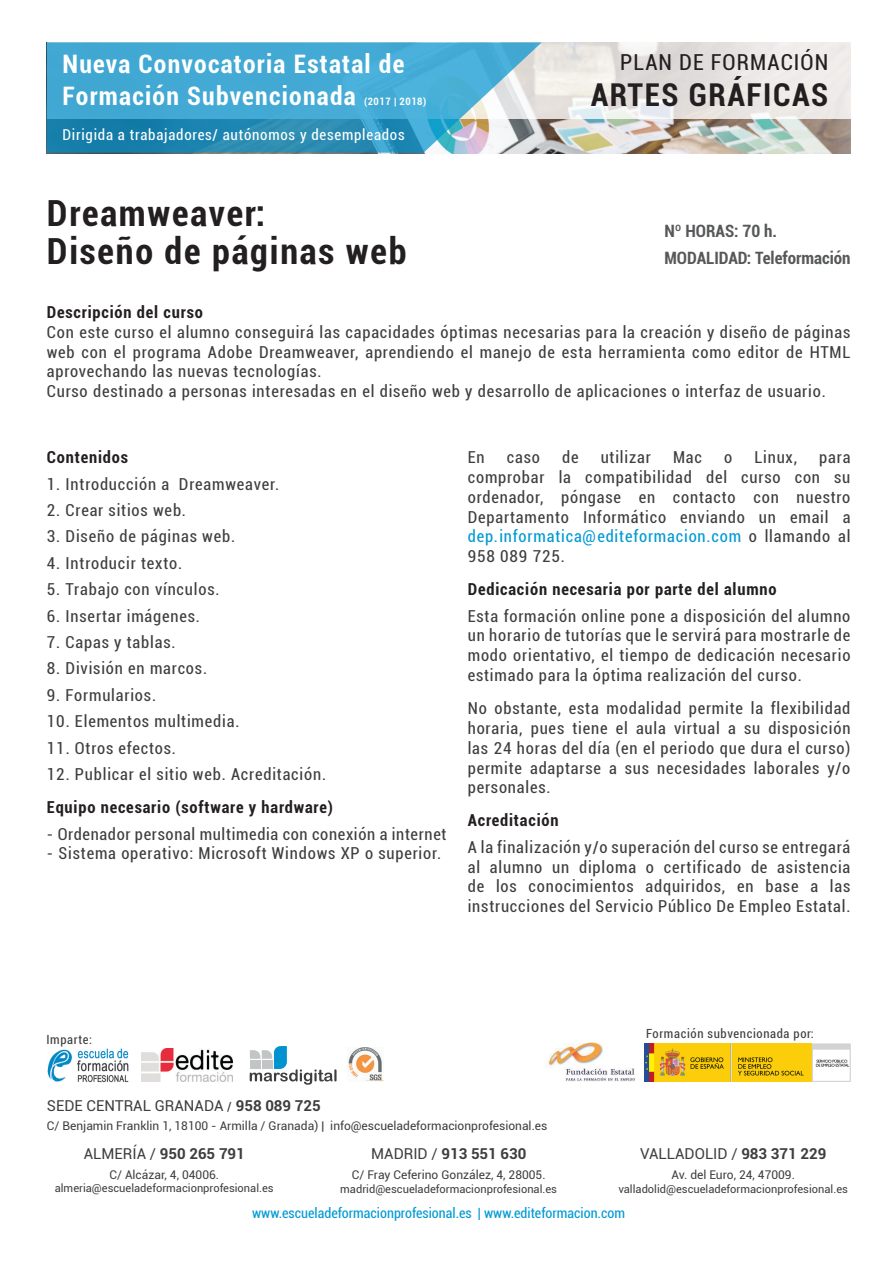
<style>
.page{position:relative;width:893px;height:1263px;background:#fff}
.page>*{position:absolute;margin:0;border:0;box-sizing:border-box;transform-origin:0 0}
.t1{font:700 condensed 36px "Roboto";letter-spacing:.05em;color:#231f20}
.t2{font:700 condensed 31.5px "Roboto";letter-spacing:.05em;color:#231f20}
.t3{font:700 condensed 25.5px/31.5px "Roboto";letter-spacing:.05em;color:#fff}
.t4{font:condensed 22.05px "Roboto";letter-spacing:.05em;color:#231f20}
.t5{font:700 condensed 17.1px "Roboto";color:#57585a}
.t6{font:condensed 16.5px/19.8px "Roboto";letter-spacing:.05em;color:#3e3e3f;text-align:justify}
.t7{font:700 condensed 16.5px "Roboto";letter-spacing:.05em;color:#231f20}
.t8{font:15px "Roboto";color:#3e3e3f}
.t9{font:condensed 15px "Roboto";letter-spacing:.05em;color:#fff}
.t10{font:700 15px "Roboto";color:#3e3e3f}
.t11{font:condensed 14.1px "Roboto";color:#009ad4}
.t12{font:condensed 12.6px "Roboto";letter-spacing:.05em;color:#3e3e3f}
.t13{font:12px "Roboto";color:#3e3e3f}
.t14{font:11.1px "Roboto";color:#3e3e3f}
.t15{font:700 condensed 10.2px "Roboto";letter-spacing:.05em;color:#fff}
.s1{color:#009ad4}
.s2{font-stretch:condensed;font-size:12.6px}
.s3{font-weight:700}
.s4{font-weight:400}
</style>
<div class="page">
<img style="left:542px;top:118px;width:308px;height:35px">
<svg style="left:542px;top:42px;width:309px;height:76px;background:#e9e6e3"></svg>
<svg style="left:47px;top:42px;width:495px;height:111px;background:#4ea8cd"></svg>
<img style="left:47px;top:1048px;width:82px;height:35px">
<img style="left:141px;top:1048px;width:92px;height:33px">
<img style="left:644px;top:1043px;width:206px;height:38px">
<svg style="left:250px;top:1046px;width:87px;height:39px"></svg>
<img style="left:348px;top:1047px;width:36px;height:34px">
<img style="left:545px;top:1042px;width:90px;height:39px">
<h3 class="t3" style="left:62px;top:47px;width:343px">Nueva Convocatoria Estatal de<br>Formación Subvencionada</h3>
<p class="t15" style="left:364px;top:94px;width:64px">(2017 | 2018)</p>
<p class="t9" style="left:62px;top:124px;width:344px">Dirigida a trabajadores/ autónomos y desempleados</p>
<h3 class="t4" style="left:620px;top:47px;width:210px">PLAN DE FORMACIÓN</h3>
<h2 class="t2" style="left:591px;top:73px;width:239px">ARTES GRÁFICAS</h2>
<p class="t1" style="left:47px;top:188px;width:220px">Dreamweaver:</p>
<p class="t1" style="left:47px;top:226px;width:361px">Diseño de páginas web</p>
<p class="t7" style="left:47px;top:301px;width:158px">Descripción del curso</p>
<p class="t6" style="left:47px;top:321px;width:805px">Con este curso el alumno conseguirá las capacidades óptimas necesarias para la creación y diseño de páginas web con el programa Adobe Dreamweaver, aprendiendo el manejo de esta herramienta como editor de HTML aprovechando las nuevas tecnologías.</p>
<p class="t6" style="left:47px;top:381px;width:780px">Curso destinado a personas interesadas en el diseño web y desarrollo de aplicaciones o interfaz de usuario.</p>
<p class="t5" style="left:664px;top:219px;width:114px">Nº HORAS: 70 h.</p>
<p class="t5" style="left:664px;top:246px;width:188px">MODALIDAD: Teleformación</p>
<p class="t7" style="left:47px;top:446px;width:83px">Contenidos</p>
<p class="t6" style="left:47px;top:473px;width:234px">1. Introducción a Dreamweaver.</p>
<p class="t6" style="left:47px;top:500px;width:140px">2. Crear sitios web.</p>
<p class="t6" style="left:47px;top:526px;width:190px">3. Diseño de páginas web.</p>
<p class="t6" style="left:47px;top:552px;width:137px">4. Introducir texto.</p>
<p class="t6" style="left:47px;top:579px;width:174px">5. Trabajo con vínculos.</p>
<p class="t6" style="left:47px;top:605px;width:154px">6. Insertar imágenes.</p>
<p class="t6" style="left:47px;top:632px;width:130px">7. Capas y tablas.</p>
<p class="t6" style="left:47px;top:658px;width:162px">8. División en marcos.</p>
<p class="t6" style="left:47px;top:684px;width:111px">9. Formularios.</p>
<p class="t6" style="left:47px;top:711px;width:194px">10. Elementos multimedia.</p>
<p class="t6" style="left:47px;top:737px;width:130px">11. Otros efectos.</p>
<p class="t6" style="left:47px;top:764px;width:281px">12. Publicar el sitio web. Acreditación.</p>
<p class="t7" style="left:47px;top:796px;width:287px">Equipo necesario (software y hardware)</p>
<p class="t6" style="left:47px;top:823px;width:401px">- Ordenador personal multimedia con conexión a internet</p>
<p class="t6" style="left:47px;top:843px;width:396px">- Sistema operativo: Microsoft Windows XP o superior.</p>
<p class="t6" style="left:468px;top:447px;width:18px">En</p>
<p class="t6" style="left:507px;top:447px;width:35px">caso</p>
<p class="t6" style="left:562px;top:447px;width:18px">de</p>
<p class="t6" style="left:601px;top:447px;width:52px">utilizar</p>
<p class="t6" style="left:673px;top:447px;width:30px">Mac</p>
<p class="t6" style="left:724px;top:447px;width:10px">o</p>
<p class="t6" style="left:754px;top:447px;width:44px">Linux,</p>
<p class="t6" style="left:468px;top:447px;width:384px;text-indent:351px">para comprobar la compatibilidad del curso con su ordenador, póngase en contacto con nuestro Departamento Informático enviando un email a <span class="s1">dep. informatica@ editeformacion.com</span> o llamando al 958 089 725.</p>
<p class="t7" style="left:468px;top:578px;width:310px">Dedicación necesaria por parte del alumno</p>
<p class="t6" style="left:468px;top:605px;width:384px">Esta formación online pone a disposición del alumno un horario de tutorías que le servirá para mostrarle de modo orientativo, el tiempo de dedicación necesario estimado para la óptima realización del curso.</p>
<p class="t6" style="left:468px;top:698px;width:384px">No obstante, esta modalidad permite la flexibilidad horaria, pues tiene el aula virtual a su disposición las 24 horas del día (en el periodo que dura el curso) permite adaptarse a sus necesidades laborales y/o personales.</p>
<p class="t7" style="left:468px;top:809px;width:92px">Acreditación</p>
<p class="t6" style="left:468px;top:836px;width:384px">A la finalización y/o superación del curso se entregará al alumno un diploma o certificado de asistencia de los conocimientos adquiridos, en base a las instrucciones del Servicio Público De Empleo Estatal.</p>
<p class="t12" style="left:46px;top:1030px;width:47px">Imparte:</p>
<p class="t12" style="left:646px;top:1025px;width:169px">Formación subvencionada por:</p>
<p class="t8" style="left:47px;top:1095px;width:275px">SEDE CENTRAL GRANADA <span class="s2">/</span> <span class="s3">958 089 725</span></p>
<p class="t13" style="left:47px;top:1117px;width:502px">C/ Benjamin Franklin 1, 18100 - Armilla / Granada) | info@escueladeformacionprofesional.es</p>
<p class="t10" style="left:84px;top:1143px;width:163px"><span class="s4">ALMERÍA /</span> 950 265 791</p>
<p class="t13" style="left:109px;top:1166px;width:111px">C/ Alcázar, 4, 04006.</p>
<p class="t14" style="left:55px;top:1180px;width:220px">almeria@escueladeformacionprofesional.es</p>
<p class="t10" style="left:371px;top:1143px;width:157px"><span class="s4">MADRID /</span> 913 551 630</p>
<p class="t13" style="left:352px;top:1166px;width:195px">C/ Fray Ceferino González, 4, 28005.</p>
<p class="t14" style="left:340px;top:1181px;width:218px">madrid@escueladeformacionprofesional.es</p>
<p class="t8" style="left:640px;top:1143px;width:188px">VALLADOLID / <span class="s3">983 371 229</span></p>
<p class="t13" style="left:671px;top:1166px;width:125px">Av. del Euro, 24, 47009.</p>
<p class="t14" style="left:618px;top:1181px;width:231px">valladolid@escueladeformacionprofesional.es</p>
<p class="t11" style="left:252px;top:1203px;width:374px">www.escueladeformacionprofesional.es | www.editeformacion.com</p>
</div>
